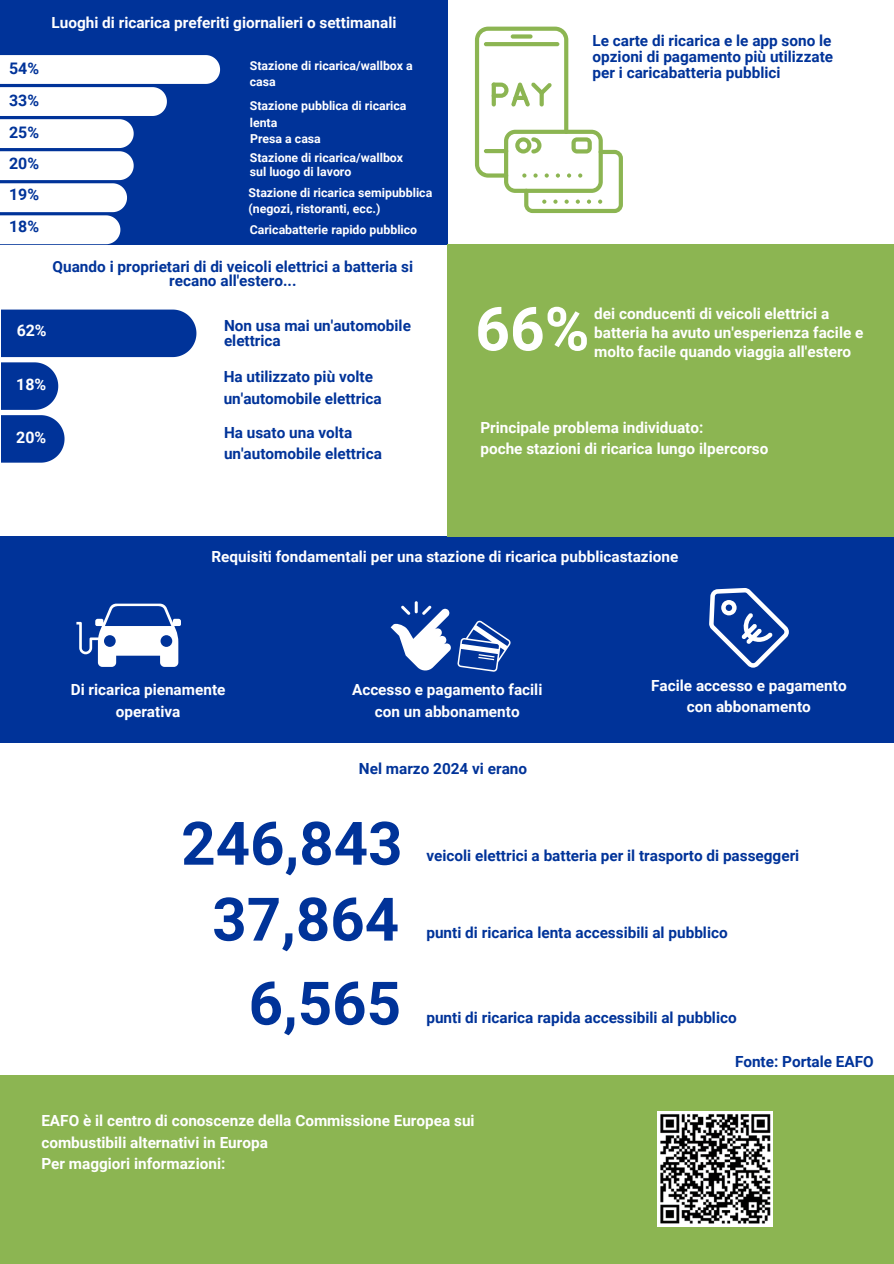
<style>
.page{position:relative;width:894px;height:1264px;background:#fff}
.page>*{position:absolute;margin:0;border:0;box-sizing:border-box;transform-origin:0 0}
.t1{font:700 60.45px "Roboto";color:#fff}
.t2{font:700 60px "Roboto";color:#039}
.t3{font:700 15.9px "Roboto";color:#039}
.t4{font:700 15.9px "Roboto";color:#fff}
.t5{font:700 15.3px/21.3px "Roboto";color:#fff;text-align:center}
.t6{font:700 15.3px/15.8px "Roboto";color:#039}
.t7{font:700 12.3px/16.5px "Roboto";color:#fff}
</style>
<div class="page">
<div style="left:1px;top:0;width:446px;height:244px;background:#039"></div>
<svg style="left:1px;top:55px;width:219px;height:189px"></svg>
<svg style="left:475px;top:27px;width:147px;height:186px"></svg>
<div style="left:0;top:536px;width:893px;height:207px;background:#039"></div>
<svg style="left:76px;top:603px;width:105px;height:64px"></svg>
<svg style="left:709px;top:588px;width:79px;height:79px"></svg>
<div style="left:0;top:1075px;width:893px;height:188px;background:#8cb552"></div>
<img style="left:657px;top:1111px;width:114px;height:115px">
<div style="left:0;top:661px;width:89px;height:18px;background:#039"></div>
<div style="left:447px;top:244px;width:446px;height:293px;background:#8cb552"></div>
<svg style="left:2px;top:309px;width:194px;height:153px"></svg>
<svg style="left:390px;top:601px;width:61px;height:70px"></svg>
<svg style="left:457px;top:620px;width:54px;height:52px"></svg>
<p class="t3" style="left:9px;top:60px;width:31px">54%</p>
<p class="t3" style="left:9px;top:91px;width:31px">33%</p>
<p class="t3" style="left:9px;top:123px;width:31px">25%</p>
<p class="t3" style="left:9px;top:154px;width:31px">20%</p>
<p class="t3" style="left:9px;top:186px;width:31px">19%</p>
<p class="t3" style="left:9px;top:217px;width:31px">18%</p>
<p class="t5" style="left:51px;top:12px;width:346px">Luoghi di ricarica preferiti giornalieri o settimanali</p>
<h2 class="t7" style="left:250px;top:58px;width:164px">Stazione di ricarica/wallbox a casa</h2>
<h2 class="t7" style="left:250px;top:98px;width:158px">Stazione pubblica di ricarica lenta</h2>
<h2 class="t7" style="left:250px;top:131px;width:72px">Presa a casa</h2>
<h2 class="t7" style="left:250px;top:151px;width:155px;line-height:14.4px">Stazione di ricarica/wallbox sul luogo di lavoro</h2>
<h2 class="t7" style="left:248px;top:184px;width:185px">Stazione di ricarica semipubblica (negozi, ristoranti, ecc.)</h2>
<h2 class="t7" style="left:250px;top:221px;width:169px">Caricabatterie rapido pubblico</h2>
<p class="t6" style="left:53px;top:260px;width:362px;line-height:13.5px;text-align:center">Quando i proprietari di di veicoli elettrici a batteria si recano all'estero...</p>
<p class="t4" style="left:17px;top:321px;width:31px">62%</p>
<h2 class="t4" style="left:16px;top:375px;width:31px">18%</h2>
<p class="t4" style="left:16px;top:428px;width:31px">20%</p>
<h2 class="t6" style="left:224px;top:319px;width:188px;line-height:14.7px">Non usa mai un'automobile elettrica</h2>
<h2 class="t6" style="left:224px;top:366px;width:159px;line-height:21.3px">Ha utilizzato più volte un'automobile elettrica</h2>
<h1 class="t6" style="left:224px;top:422px;width:159px;line-height:21.3px">Ha usato una volta un'automobile elettrica</h1>
<h2 class="t6" style="left:592px;top:33px;width:242px;text-align:justify">Le carte di ricarica e le app sono le opzioni di pagamento più utilizzate per i caricabatteria pubblici</h2>
<p class="t1" style="left:475px;top:294px;width:116px">66%</p>
<h1 class="t5" style="left:594px;top:304px;width:270px;line-height:19.2px;text-align:left">dei conducenti di veicoli elettrici a batteria ha avuto un'esperienza facile e molto facile quando viaggia all'estero</h1>
<h2 class="t5" style="left:480px;top:416px;width:289px;text-align:left">Principale problema individuato:<br>poche stazioni di ricarica lungo ilpercorso</h2>
<h2 class="t5" style="left:211px;top:546px;width:468px">Requisiti fondamentali per una stazione di ricarica pubblicastazione</h2>
<h2 class="t5" style="left:71px;top:679px;width:156px">Di ricarica pienamente operativa</h2>
<h2 class="t5" style="left:352px;top:679px;width:192px">Accesso e pagamento facili con un abbonamento</h2>
<h2 class="t6" style="left:359px;top:761px;width:170px">Nel marzo 2024 vi erano</h2>
<h2 class="t5" style="left:651px;top:675px;width:197px">Facile accesso e pagamento con abbonamento</h2>
<h1 class="t2" style="left:181px;top:809px;width:223px">246,843</h1>
<h2 class="t2" style="left:212px;top:885px;width:188px">37,864</h2>
<h2 class="t2" style="left:248px;top:968px;width:154px">6,565</h2>
<p class="t6" style="left:426px;top:848px;width:374px">veicoli elettrici a batteria per il trasporto di passeggeri</p>
<h2 class="t6" style="left:426px;top:924px;width:303px">punti di ricarica lenta accessibili al pubblico</h2>
<h2 class="t6" style="left:426px;top:1009px;width:312px">punti di ricarica rapida accessibili al pubblico</h2>
<h2 class="t6" style="left:734px;top:1053px;width:140px">Fonte: Portale EAFO</h2>
<h2 class="t5" style="left:41px;top:1110px;width:434px;text-align:left">EAFO è il centro di conoscenze della Commissione Europea sui combustibili alternativi in Europa<br>Per maggiori informazioni:</h2>
</div>
